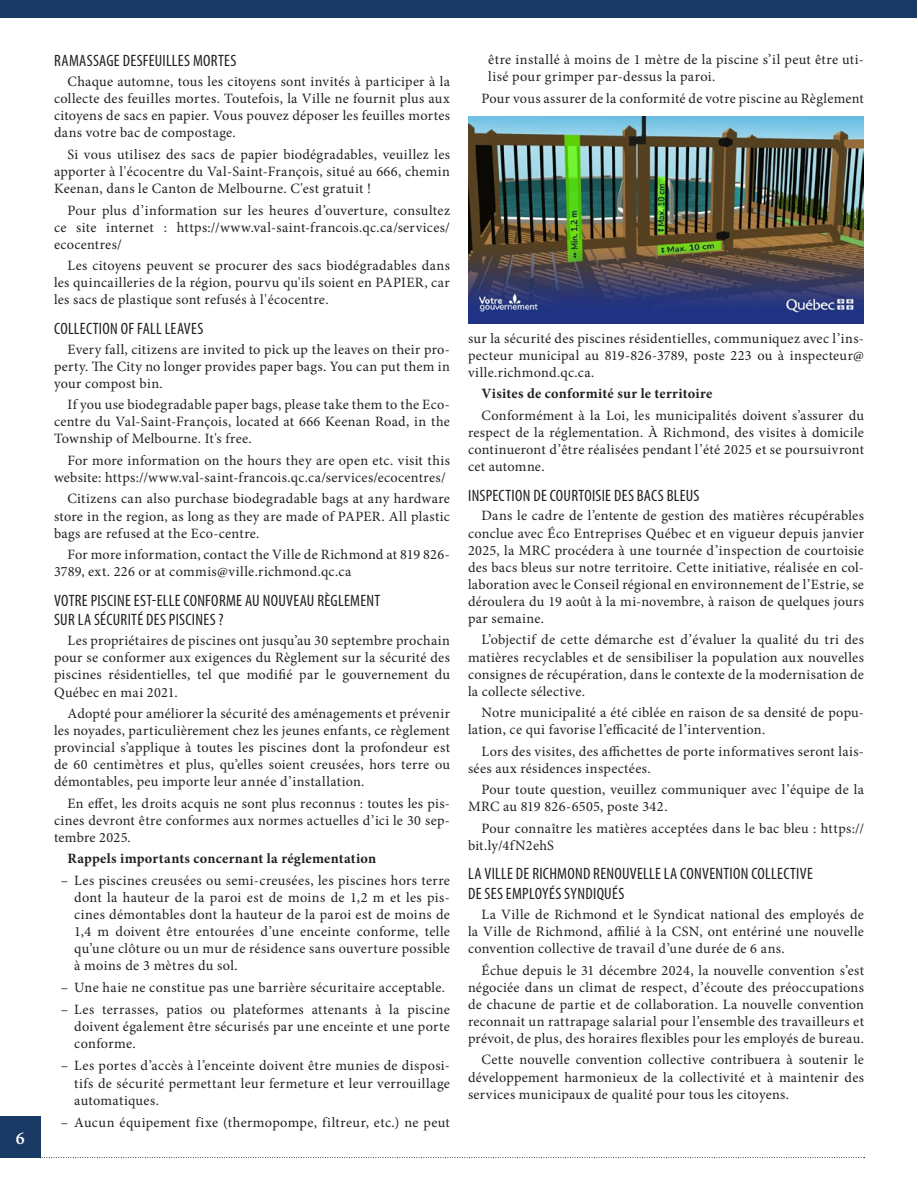
<style>
.page{position:relative;width:918px;height:1188px;background:#fff}
.page>*{position:absolute;margin:0;border:0;box-sizing:border-box;transform-origin:0 0}
.t1{font:600 18px "Minion Pro";color:#fff}
.t2{font:condensed 16.5px/19.8px "Myriad Pro";letter-spacing:.015em;color:#231f20}
.t3{font:14.25px/17.1px "Minion Pro";letter-spacing:.02em;color:#231f20;text-align:justify}
.t4{font:700 14.25px "Minion Pro";letter-spacing:.02em;color:#231f20}
</style>
<div class="page">
<svg style="left:41px;top:1157px;width:824px;height:1px"></svg>
<div style="left:0;top:1117px;width:41px;height:41px;background:#183a64"></div>
<div style="left:0;top:0;width:916px;height:18px;background:#183a64"></div>
<img style="left:468px;top:116px;width:396px;height:207px">
<p class="t1" style="left:16px;top:1125px;width:10px">6</p>
<p class="t2" style="left:54px;top:51px;width:184px">RAMASSAGE DESFEUILLES MORTES</p>
<p class="t3" style="left:54px;top:73px;width:398px;text-indent:13px">Chaque automne, tous les citoyens sont invités à participer à la collecte des feuilles mortes. Toutefois, la Ville ne fournit plus aux citoyens de sacs en papier. Vous pouvez déposer les feuilles mortes dans votre bac de compostage.</p>
<p class="t3" style="left:54px;top:146px;width:398px;text-indent:13px">Si vous utilisez des sacs de papier biodégradables, veuillez les apporter à l'écocentre du Val-Saint-François, situé au 666, chemin Keenan, dans le Canton de Melbourne. C'est gratuit !</p>
<p class="t3" style="left:54px;top:201px;width:398px;text-indent:13px">Pour plus d’information sur les heures d’ouverture, consultez ce site internet : https://www.val-saint-francois.qc.ca/services/ ecocentres/</p>
<p class="t3" style="left:54px;top:257px;width:397px;text-indent:13px">Les citoyens peuvent se procurer des sacs biodégradables dans les quincailleries de la région, pourvu qu'ils soient en PAPIER, car les sacs de plastique sont refusés à l'écocentre.</p>
<p class="t2" style="left:54px;top:318px;width:151px">COLLECTION OF FALL LEAVES</p>
<p class="t3" style="left:54px;top:341px;width:398px;text-indent:13px">Every fall, citizens are invited to pick up the leaves on their pro&shy;perty. The City no longer provides paper bags. You can put them in your compost bin.</p>
<p class="t3" style="left:54px;top:396px;width:397px;text-indent:13px">If you use biodegradable paper bags, please take them to the Eco&shy;centre du Val-Saint-François, located at 666 Keenan Road, in the Township of Melbourne. It's free.</p>
<p class="t3" style="left:54px;top:452px;width:397px;text-align:right">For more information on the hours they are open etc. visit this website: https://www.val-saint-francois.qc.ca/services/ecocentres/</p>
<p class="t3" style="left:54px;top:490px;width:398px;text-indent:13px">Citizens can also purchase biodegradable bags at any hardware store in the region, as long as they are made of PAPER. All plastic bags are refused at the Eco-centre.</p>
<p class="t3" style="left:54px;top:546px;width:397px;text-indent:13px">For more information, contact the Ville de Richmond at 819 826-<br>3789, ext. 226 or at commis@ville.richmond.qc.ca</p>
<p class="t2" style="left:54px;top:590px;width:328px">VOTRE PISCINE EST-ELLE CONFORME AU NOUVEAU RÈGLEMENT<br>SUR LA SÉCURITÉ DES PISCINES ?</p>
<p class="t3" style="left:54px;top:632px;width:398px;text-indent:13px">Les propriétaires de piscines ont jusqu’au 30 septembre prochain pour se conformer aux exigences du Règlement sur la sécurité des piscines résidentielles, tel que modifié par le gouvernement du Québec en mai 2021.</p>
<p class="t3" style="left:54px;top:705px;width:398px;text-indent:13px">Adopté pour améliorer la sécurité des aménagements et prévenir les noyades, particulièrement chez les jeunes enfants, ce règlement provincial s’applique à toutes les piscines dont la profondeur est de 60 centimètres et plus, qu’elles soient creusées, hors terre ou démontables, peu importe leur année d’installation.</p>
<p class="t3" style="left:54px;top:795px;width:397px;text-indent:13px">En effet, les droits acquis ne sont plus reconnus : toutes les pis&shy;cines devront être conformes aux normes actuelles d’ici le 30 sep&shy;tembre 2025.</p>
<p class="t4" style="left:67px;top:849px;width:310px">Rappels importants concernant la réglementation</p>
<p class="t3" style="left:74px;top:872px;width:377px;text-indent:-13px">– Les piscines creusées ou semi-creusées, les piscines hors terre dont la hauteur de la paroi est de moins de 1,2 m et les pis&shy;cines démontables dont la hauteur de la paroi est de moins de 1,4 m doivent être entourées d’une enceinte conforme, telle qu’une clôture ou un mur de résidence sans ouverture possible à moins de 3 mètres du sol.</p>
<p class="t3" style="left:61px;top:979px;width:386px">– Une haie ne constitue pas une barrière sécuritaire acceptable.</p>
<p class="t3" style="left:74px;top:1001px;width:377px;text-indent:-13px">– Les terrasses, patios ou plateformes attenants à la piscine doivent également être sécurisés par une enceinte et une porte conforme.</p>
<p class="t3" style="left:74px;top:1057px;width:377px;text-indent:-13px">– Les portes d’accès à l’enceinte doivent être munies de disposi&shy;tifs de sécurité permettant leur fermeture et leur verrouillage automatiques.</p>
<p class="t3" style="left:61px;top:1114px;width:390px">– Aucun équipement fixe (thermopompe, filtreur, etc.) ne peut</p>
<p class="t3" style="left:488px;top:51px;width:377px">être installé à moins de 1 mètre de la piscine s’il peut être uti&shy;lisé pour grimper par-dessus la paroi.</p>
<p class="t3" style="left:481px;top:90px;width:383px">Pour vous assurer de la conformité de votre piscine au Règlement</p>
<p class="t3" style="left:468px;top:330px;width:397px">sur la sécurité des piscines résidentielles, communiquez avec l’ins&shy;pecteur municipal au 819-826-3789, poste 223 ou à inspecteur@ ville.richmond.qc.ca.</p>
<p class="t4" style="left:481px;top:384px;width:232px">Visites de conformité sur le territoire</p>
<p class="t3" style="left:468px;top:407px;width:398px;text-indent:13px">Conformément à la Loi, les municipalités doivent s’assurer du respect de la réglementation. À Richmond, des visites à domicile continueront d’être réalisées pendant l’été 2025 et se poursuivront cet automne.</p>
<p class="t2" style="left:468px;top:485px;width:233px">INSPECTION DE COURTOISIE DES BACS BLEUS</p>
<p class="t3" style="left:468px;top:507px;width:398px;text-indent:13px">Dans le cadre de l’entente de gestion des matières récupérables conclue avec Éco Entreprises Québec et en vigueur depuis janvier 2025, la MRC procédera à une tournée d’inspection de courtoisie des bacs bleus sur notre territoire. Cette initiative, réalisée en col&shy;laboration avec le Conseil régional en environnement de l’Estrie, se déroulera du 19 août à la mi-novembre, à raison de quelques jours par semaine.</p>
<p class="t3" style="left:468px;top:631px;width:398px;text-indent:13px">L’objectif de cette démarche est d’évaluer la qualité du tri des matières recyclables et de sensibiliser la population aux nouvelles consignes de récupération, dans le contexte de la modernisation de la collecte sélective.</p>
<p class="t3" style="left:468px;top:704px;width:397px;text-indent:13px">Notre municipalité a été ciblée en raison de sa densité de popu&shy;lation, ce qui favorise l’efficacité de l’intervention.</p>
<p class="t3" style="left:468px;top:743px;width:397px;text-indent:13px">Lors des visites, des affichettes de porte informatives seront lais&shy;sées aux résidences inspectées.</p>
<p class="t3" style="left:468px;top:781px;width:398px;text-indent:13px">Pour toute question, veuillez communiquer avec l’équipe de la<br>MRC au 819 826-6505, poste 342.</p>
<p class="t3" style="left:468px;top:820px;width:398px;text-indent:13px">Pour connaître les matières acceptées dans le bac bleu : https:// bit.ly/4fN2ehS</p>
<p class="t2" style="left:468px;top:864px;width:346px">LA VILLE DE RICHMOND RENOUVELLE LA CONVENTION COLLECTIVE<br>DE SES EMPLOYÉS SYNDIQUÉS</p>
<p class="t3" style="left:468px;top:906px;width:397px;text-indent:13px">La Ville de Richmond et le Syndicat national des employés de la Ville de Richmond, affilié à la CSN, ont entériné une nouvelle convention collective de travail d’une durée de 6 ans.</p>
<p class="t3" style="left:468px;top:962px;width:398px;text-indent:13px">Échue depuis le 31 décembre 2024, la nouvelle convention s’est négociée dans un climat de respect, d’écoute des préoccupations de chacune de partie et de collaboration. La nouvelle convention reconnait un rattrapage salarial pour l’ensemble des travailleurs et prévoit, de plus, des horaires flexibles pour les employés de bureau.</p>
<p class="t3" style="left:468px;top:1051px;width:398px;text-indent:13px">Cette nouvelle convention collective contribuera à soutenir le développement harmonieux de la collectivité et à maintenir des services municipaux de qualité pour tous les citoyens.</p>
</div>
